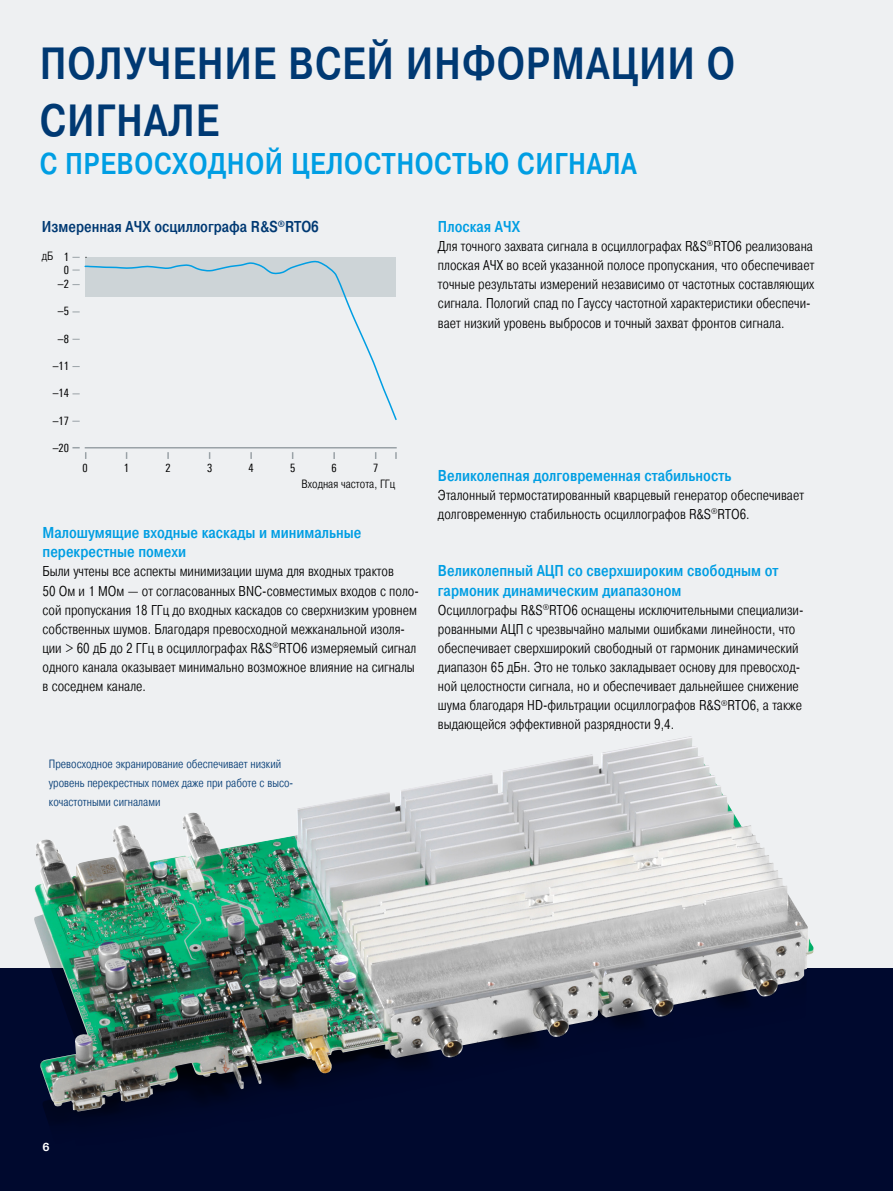
<style>
.page{position:relative;width:893px;height:1191px;background:#eef0f2}
.page>*{position:absolute;margin:0;border:0;box-sizing:border-box;transform-origin:0 0}
.Seiten_Headline_30Pt{font:500 45px/57.4px "Pragmatica Cond";letter-spacing:.02em;color:#003973}
.Seiten_Headline_20Pt{font:500 30px "Pragmatica Cond";letter-spacing:.02em;color:#009ee3}
.Absatzfett_cyan{font:500 15.75px/19.2px "Pragmatica Cond";color:#009ee3}
.Grafik_Tabelle_Übers{font:500 15.75px "Pragmatica Cond";color:#003973}
.Haupttext_ohne_Absta{font:300 14.25px/19.2px "Pragmatica Cond";color:#000}
.Bildunterschrift{font:300 12px/19.2px "Pragmatica Cond";color:#003973}
.Grafiktext_ohne_Rast{font:300 12px "Pragmatica Cond";color:#000}
.t1{font:11.55px "Linotype Univers 420 Cn";color:#000}
.t2{font:700 11.25px "Linotype Univers 630";color:#fff}
</style>
<div class="page">
<div style="left:0;top:968px;width:893px;height:223px;background:#00092e"></div>
<div style="left:86px;top:257px;width:310px;height:40px;background:#cdd4d7"></div>
<svg style="left:84px;top:259px;width:313px;height:161px"></svg>
<hr style="left:85px;top:447px;width:311px;height:1px;background:#9aa2a7">
<svg style="left:395px;top:452px;width:2px;height:7px"></svg>
<svg style="left:250px;top:452px;width:2px;height:7px"></svg>
<svg style="left:167px;top:452px;width:2px;height:7px"></svg>
<svg style="left:333px;top:452px;width:2px;height:7px"></svg>
<svg style="left:72px;top:447px;width:14px;height:12px"></svg>
<img style="left:43px;top:899px;width:764px;height:223px">
<img style="left:34px;top:736px;width:656px;height:370px">
<p class="Seiten_Headline_30Pt" style="left:40px;top:35px;width:697px">ПОЛУЧЕНИЕ ВСЕЙ ИНФОРМАЦИИ О<br>СИГНАЛЕ</p>
<p class="Seiten_Headline_20Pt" style="left:40px;top:146px;width:599px">С ПРЕВОСХОДНОЙ ЦЕЛОСТНОСТЬЮ СИГНАЛА</p>
<p class="Grafik_Tabelle_Übers" style="left:42px;top:217px;width:279px">Измеренная АЧХ осциллографа R&amp;S<sup>®</sup>RTO6</p>
<p class="Grafiktext_ohne_Rast" style="left:42px;top:249px;width:13px">дБ</p>
<p class="t1" style="left:64px;top:250px;width:7px">1</p>
<p class="t1" style="left:58px;top:277px;width:12px">–2</p>
<p class="t1" style="left:58px;top:305px;width:12px">–5</p>
<p class="t1" style="left:58px;top:332px;width:12px">–8</p>
<p class="t1" style="left:53px;top:359px;width:18px">–11</p>
<p class="t1" style="left:53px;top:386px;width:18px">–14</p>
<p class="t1" style="left:53px;top:414px;width:18px">–17</p>
<p class="t1" style="left:53px;top:441px;width:18px">–20</p>
<p class="t1" style="left:64px;top:263px;width:7px">0</p>
<p class="t1" style="left:82px;top:461px;width:7px">0</p>
<p class="t1" style="left:124px;top:461px;width:7px">1</p>
<p class="t1" style="left:165px;top:461px;width:7px">2</p>
<p class="t1" style="left:207px;top:461px;width:7px">3</p>
<p class="t1" style="left:249px;top:461px;width:7px">4</p>
<p class="t1" style="left:290px;top:461px;width:7px">5</p>
<p class="t1" style="left:332px;top:461px;width:7px">6</p>
<p class="t1" style="left:373px;top:461px;width:7px">7</p>
<p class="Grafiktext_ohne_Rast" style="left:302px;top:477px;width:95px">Входная частота, ГГц</p>
<p class="Absatzfett_cyan" style="left:438px;top:217px;width:84px">Плоская АЧХ</p>
<p class="Haupttext_ohne_Absta" style="left:438px;top:237px;width:378px">Для точного захвата сигнала в осциллографах R&amp;S<sup>®</sup>RTO6 реализована плоская АЧХ во всей указанной полосе пропускания, что обеспечивает точные результаты измерений независимо от частотных составляющих сигнала. Пологий спад по Гауссу частотной характеристики обеспечи&shy;вает низкий уровень выбросов и точный захват фронтов сигнала.</p>
<p class="Absatzfett_cyan" style="left:438px;top:466px;width:295px">Великолепная долговременная стабильность</p>
<p class="Haupttext_ohne_Absta" style="left:438px;top:485px;width:367px">Эталонный термостатированный кварцевый генератор обеспечивает долговременную стабильность осциллографов R&amp;S<sup>®</sup>RTO6.</p>
<p class="Absatzfett_cyan" style="left:43px;top:523px;width:321px">Малошумящие входные каскады и минимальные перекрестные помехи</p>
<p class="Haupttext_ohne_Absta" style="left:43px;top:562px;width:378px">Были учтены все аспекты минимизации шума для входных трактов<br>50 Ом и 1 МОм — от согласованных BNC-совместимых входов с поло&shy;сой пропускания 18 ГГц до входных каскадов со сверхнизким уровнем собственных шумов. Благодаря превосходной межканальной изоля&shy;ции &gt; 60 дБ до 2 ГГц в осциллографах R&amp;S<sup>®</sup>RTO6 измеряемый сигнал одного канала оказывает минимально возможное влияние на сигналы в соседнем канале.</p>
<p class="Absatzfett_cyan" style="left:438px;top:561px;width:342px">Великолепный АЦП со сверхшироким свободным от гармоник динамическим диапазоном</p>
<p class="Haupttext_ohne_Absta" style="left:438px;top:600px;width:367px">Осциллографы R&amp;S<sup>®</sup>RTO6 оснащены исключительными специализи&shy;рованными АЦП с чрезвычайно малыми ошибками линейности, что обеспечивает сверхширокий свободный от гармоник динамический диапазон 65 дБн. Это не только закладывает основу для превосход&shy;ной целостности сигнала, но и обеспечивает дальнейшее снижение шума благодаря HD-фильтрации осциллографов R&amp;S<sup>®</sup>RTO6, а также выдающейся эффективной разрядности 9,4.</p>
<p class="Bildunterschrift" style="left:49px;top:754px;width:246px">Превосходное экранирование обеспечивает низкий уровень перекрестных помех даже при работе с высо&shy;кочастотными сигналами</p>
<p class="t2" style="left:43px;top:1139px;width:9px">6</p>
</div>
